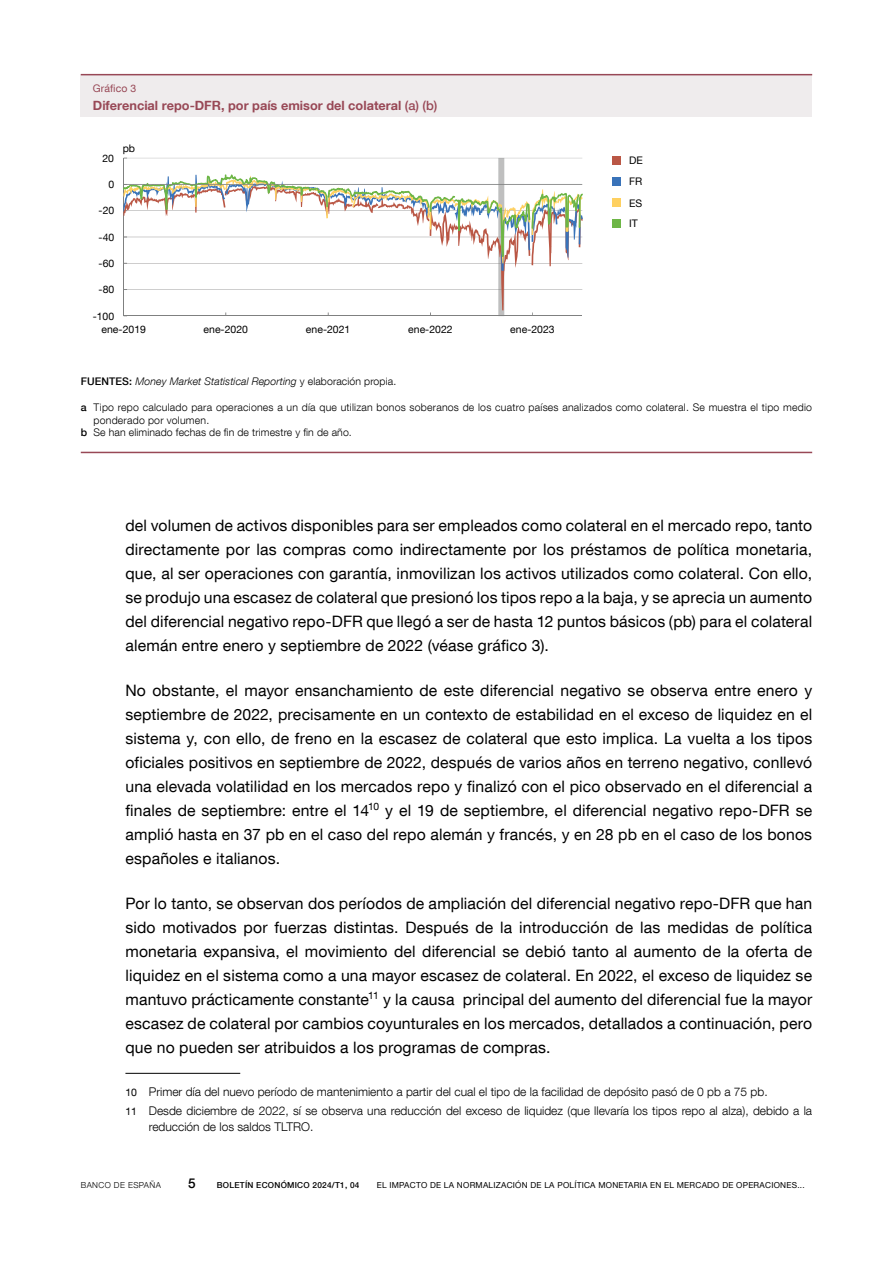
<style>
.page{position:relative;width:893px;height:1263px;background:#fff}
.page>*{position:absolute;margin:0;border:0;box-sizing:border-box;transform-origin:0 0}
.Texto_artículo{font:15.75px/24px "Bd E Neue Helvetica";letter-spacing:.01em;color:#000;text-align:justify}
.t1{font:500 13.5px "Bd E Neue Helvetica";color:#000}
.t2{font:700 12.75px "Bd E Neue Helvetica";color:#984856}
.Citas_10_texto{font:300 12px/16.5px "Bd E Neue Helvetica";color:#000}
.t3{font:300 10.5px "Bd E Neue Helvetica";letter-spacing:.02em;color:#000}
.t4{font:10.5px "Bd E Neue Helvetica";letter-spacing:-.005em;color:#000}
.t5{font:italic 300 10.5px "Bd E Neue Helvetica";letter-spacing:.01em;color:#000}
.t6{font:10.5px "Bd E Neue Helvetica";letter-spacing:.01em;color:#984856}
.t7{font:8.25px "Bd E Neue Helvetica";letter-spacing:.03em;color:#000}
.t8{font:500 8.25px "Bd E Neue Helvetica";letter-spacing:.03em;color:#000}
.t9{font:300 8.25px "Bd E Neue Helvetica";letter-spacing:.05em;color:#000}
.s1{font-weight:500}
.s2{font-weight:500;font-style:normal}
.s3{font-style:normal}
.s4{font-weight:400;font-size:10.5px}
</style>
<div class="page">
<hr style="left:125px;top:1073px;width:115px;height:1px;background:#000">
<hr style="left:81px;top:452px;width:731px;height:1px;background:#984856">
<div style="left:612px;top:219px;width:9px;height:9px;background:#6db646"></div>
<div style="left:612px;top:198px;width:9px;height:9px;background:#fed060"></div>
<div style="left:612px;top:177px;width:9px;height:9px;background:#3973b9"></div>
<div style="left:612px;top:156px;width:9px;height:9px;background:#ba5745"></div>
<div style="left:81px;top:75px;width:731px;height:42px;background:#efeced"></div>
<hr style="left:81px;top:74px;width:731px;height:1px;background:#984856">
<hr style="left:124px;top:158px;width:458px;height:1px;background:#a6a5a5">
<hr style="left:123px;top:158px;width:1px;height:158px;background:#7f8080">
<div style="left:498px;top:158px;width:6px;height:158px;background:#bfbfbf"></div>
<hr style="left:124px;top:316px;width:458px;height:1px;background:#7f8080">
<svg style="left:124px;top:271px;width:459px;height:39px"></svg>
<svg style="left:123px;top:174px;width:460px;height:97px"></svg>
<p class="t6" style="left:93px;top:82px;width:45px">Gráfico 3</p>
<p class="t2" style="left:93px;top:97px;width:346px">Diferencial repo-DFR, por país emisor del colateral <span class="s1">(a) (b)</span></p>
<p class="t4" style="left:103px;top:151px;width:13px">20</p>
<p class="t4" style="left:108px;top:178px;width:7px">0</p>
<p class="t4" style="left:99px;top:204px;width:17px">-20</p>
<p class="t4" style="left:99px;top:230px;width:17px">-40</p>
<p class="t4" style="left:99px;top:257px;width:17px">-60</p>
<p class="t4" style="left:99px;top:283px;width:17px">-80</p>
<p class="t4" style="left:93px;top:309px;width:23px">-100</p>
<p class="t4" style="left:123px;top:142px;width:14px">pb</p>
<p class="t4" style="left:101px;top:322px;width:46px">ene-2019</p>
<p class="t4" style="left:204px;top:322px;width:46px">ene-2020</p>
<p class="t4" style="left:306px;top:322px;width:46px">ene-2021</p>
<p class="t4" style="left:408px;top:322px;width:46px">ene-2022</p>
<p class="t4" style="left:510px;top:322px;width:46px">ene-2023</p>
<p class="t4" style="left:629px;top:154px;width:15px">DE</p>
<p class="t4" style="left:629px;top:175px;width:15px">FR</p>
<p class="t4" style="left:629px;top:196px;width:15px">ES</p>
<p class="t4" style="left:629px;top:217px;width:10px">IT</p>
<p class="t5" style="left:81px;top:375px;width:317px"><span class="s2">FUENTES:</span> Money Market Statistical Reporting <span class="s3">y elaboración propia.</span></p>
<p class="t3" style="left:81px;top:401px;width:733px"><span class="s1">a</span> Tipo repo calculado para operaciones a un día que utilizan bonos soberanos de los cuatro países analizados como colateral. Se muestra el tipo medio</p>
<p class="t3" style="left:94px;top:414px;width:117px">ponderado por volumen.</p>
<p class="t3" style="left:81px;top:426px;width:273px"><span class="s1">b</span> Se han eliminado fechas de fin de trimestre y fin de año.</p>
<p class="Texto_artículo" style="left:125px;top:513px;width:688px">del volumen de activos disponibles para ser empleados como colateral en el mercado repo, tanto directamente por las compras como indirectamente por los préstamos de política monetaria, que, al ser operaciones con garantía, inmovilizan los activos utilizados como colateral. Con ello, se produjo una escasez de colateral que presionó los tipos repo a la baja, y se aprecia un aumento del diferencial negativo repo-DFR que llegó a ser de hasta 12 puntos básicos (pb) para el colateral alemán entre enero y septiembre de 2022 (véase gráfico 3).</p>
<p class="Texto_artículo" style="left:125px;top:678px;width:688px">No obstante, el mayor ensanchamiento de este diferencial negativo se observa entre enero y septiembre de 2022, precisamente en un contexto de estabilidad en el exceso de liquidez en el sistema y, con ello, de freno en la escasez de colateral que esto implica. La vuelta a los tipos oficiales positivos en septiembre de 2022, después de varios años en terreno negativo, conllevó una elevada volatilidad en los mercados repo y finalizó con el pico observado en el diferencial a finales de septiembre: entre el 14<sup>10</sup> y el 19 de septiembre, el diferencial negativo repo-DFR se amplió hasta en 37 pb en el caso del repo alemán y francés, y en 28 pb en el caso de los bonos españoles e italianos.</p>
<p class="Texto_artículo" style="left:125px;top:891px;width:688px">Por lo tanto, se observan dos períodos de ampliación del diferencial negativo repo-DFR que han sido motivados por fuerzas distintas. Después de la introducción de las medidas de política monetaria expansiva, el movimiento del diferencial se debió tanto al aumento de la oferta de liquidez en el sistema como a una mayor escasez de colateral. En 2022, el exceso de liquidez se mantuvo prácticamente constante<sup>11</sup> y la causa principal del aumento del diferencial fue la mayor escasez de colateral por cambios coyunturales en los mercados, detallados a continuación, pero que no pueden ser atribuidos a los programas de compras.</p>
<p class="Citas_10_texto" style="left:125px;top:1083px;width:644px"><span class="s4">10</span> Primer día del nuevo período de mantenimiento a partir del cual el tipo de la facilidad de depósito pasó de 0 pb a 75 pb.</p>
<p class="Citas_10_texto" style="left:149px;top:1102px;width:665px;text-indent:-23px"><span class="s4">11</span> Desde diciembre de 2022, sí se observa una reducción del exceso de liquidez (que llevaría los tipos repo al alza), debido a la reducción de los saldos TLTRO.</p>
<p class="t9" style="left:81px;top:1180px;width:82px">BANCO DE ESPAÑA</p>
<p class="t1" style="left:188px;top:1175px;width:9px">5</p>
<p class="t8" style="left:217px;top:1180px;width:144px">BOLETÍN ECONÓMICO 2024/T1, 04</p>
<p class="t7" style="left:377px;top:1180px;width:429px">EL IMPACTO DE LA NORMALIZACIÓN DE LA POLÍTICA MONETARIA EN EL MERCADO DE OPERACIONES...</p>
</div>
